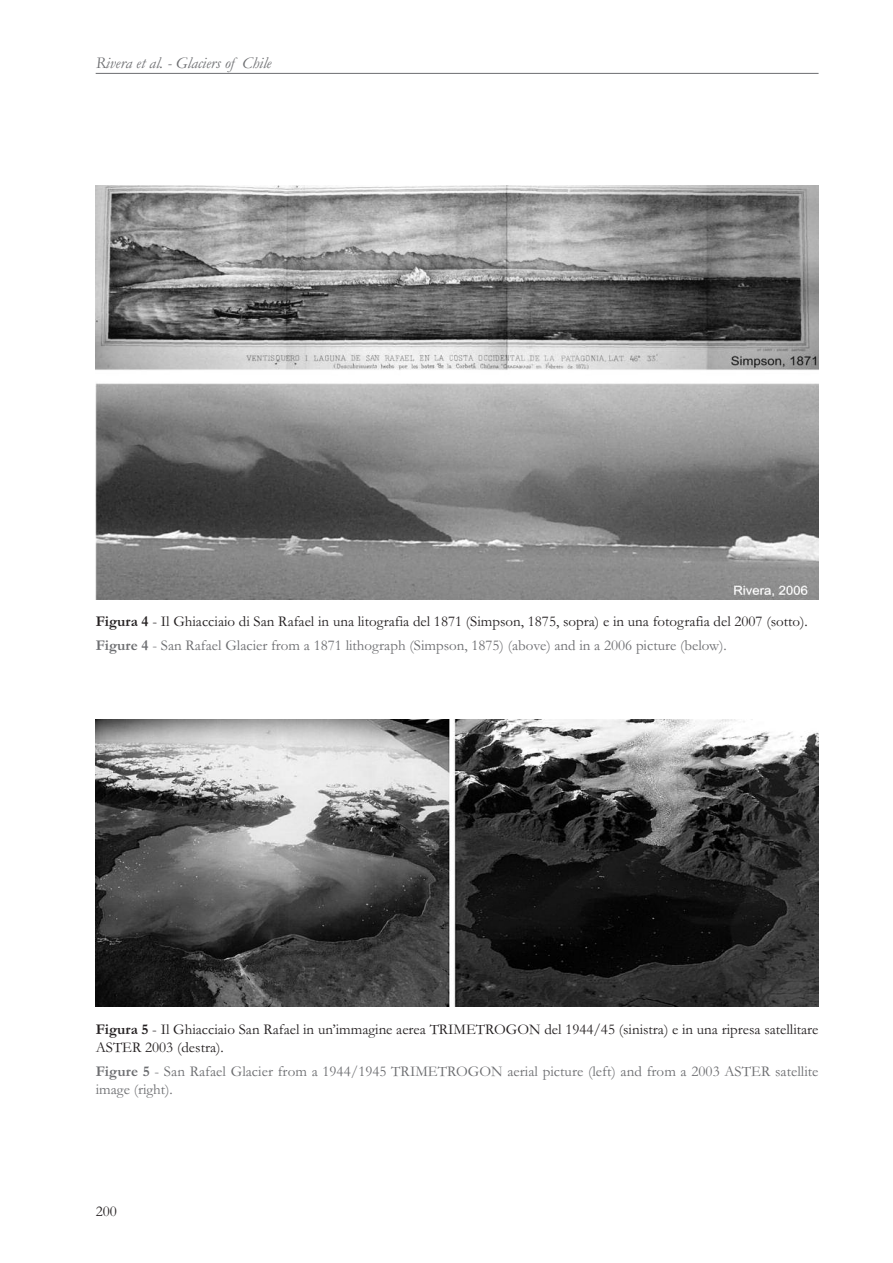
<style>
.page{position:relative;width:893px;height:1263px;background:#fff}
.page>*{position:absolute;margin:0;border:0;box-sizing:border-box;transform-origin:0 0}
.t1{font:italic 16.5px "Garamond";color:#6c6d70}
.t2{font:15px/24px "Garamond";color:#231f20}
.t3{font:15px/18px "Garamond";letter-spacing:.005em;color:#6c6d70}
.s1{font-weight:700}
.s2{font-weight:700;color:#6c6d70}
.s3{color:#6c6d70}
</style>
<div class="page">
<hr style="left:96px;top:73px;width:723px;height:1px;background:#6c6d70">
<img style="left:96px;top:186px;width:723px;height:414px">
<img style="left:96px;top:720px;width:723px;height:286px">
<p class="t1" style="left:96px;top:53px;width:177px">Rivera et al. - Glaciers of Chile</p>
<p class="t2" style="left:96px;top:609px;width:714px"><span class="s1">Figura 4</span> - Il Ghiacciaio di San Rafael in una litografia del 1871 (Simpson, 1875, sopra) e in una fotografia del 2007 (sotto).<br><span class="s2">Figure 4</span> <span class="s3">- San Rafael Glacier from a 1871 lithograph (Simpson, 1875) (above) and in a 2006 picture (below).</span></p>
<p class="t2" style="left:96px;top:1020px;width:724px;line-height:18px"><span class="s1">Figura 5</span> - Il Ghiacciaio San Rafael in un’immagine aerea TRIMETROGON del 1944/45 (sinistra) e in una ripresa satellitare<br>ASTER 2003 (destra).</p>
<p class="t3" style="left:96px;top:1062px;width:724px"><span class="s1">Figure 5</span> - San Rafael Glacier from a 1944/1945 TRIMETROGON aerial picture (left) and from a 2003 ASTER satellite image (right).</p>
<p class="t2" style="left:96px;top:1199px;width:23px">200</p>
</div>
